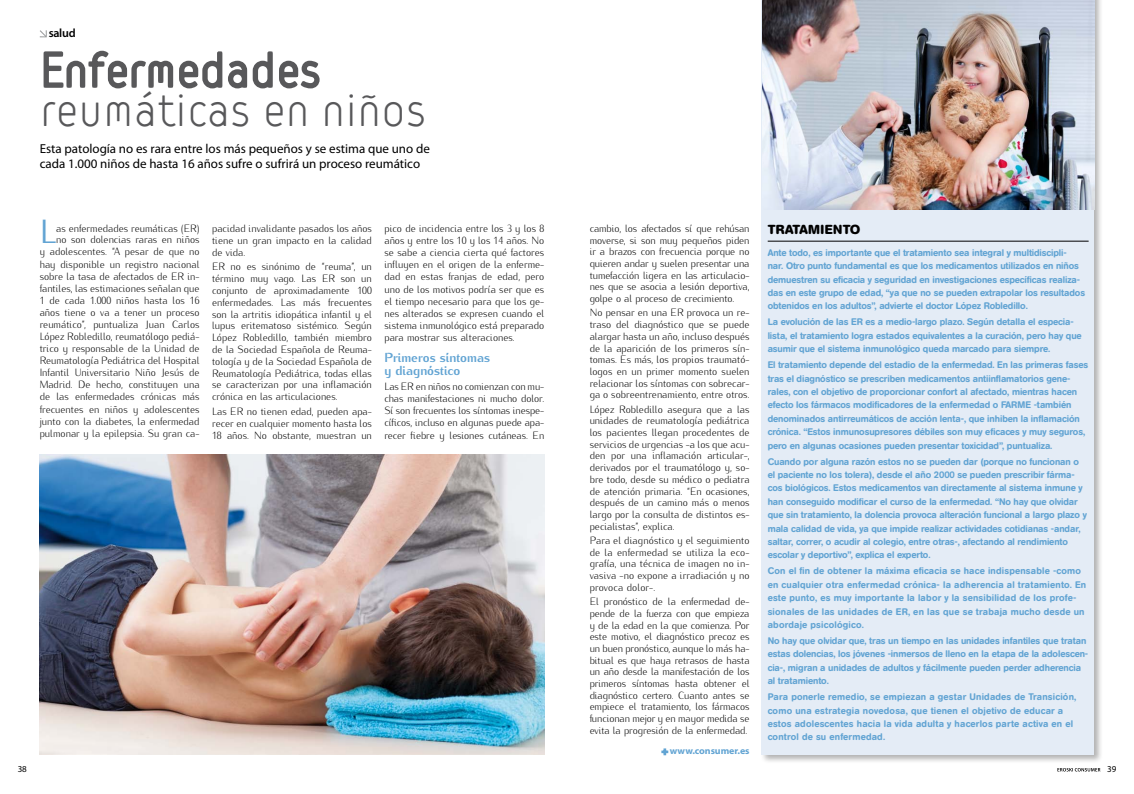
<style>
.page{position:relative;width:1134px;height:794px;background:#fff}
.page>*{position:absolute;margin:0;border:0;box-sizing:border-box;transform-origin:0 0}
.t1{font:46px "VSV Melon Light";letter-spacing:-.02em;color:#58585a}
.t2{font:33.3px "Kurier";color:#62a4d3;scale:.96 1}
.t3{font:13px/15px "Myriad Pro";color:#000}
.t4{font:800 13px/12.6px "Kurier";color:#62a4d3;scale:.96 1}
.t5{font:700 13px "AG Book Rounded";letter-spacing:.03em;color:#000}
.t6{font:600 12px "Myriad Pro";letter-spacing:-.02em;color:#000}
.t7{font:300 10.5px/11.7px "Kurier";color:#000;text-align:justify;scale:.96 1}
.t8{font:700 9.6px "Myriad Pro";letter-spacing:-.01em;color:#62a4d3;scale:1.04 1}
.t9{font:500 9.5px/13.4px "AG Book Rounded";letter-spacing:-.01em;color:#62a4d3}
.t10{font:500 9.5px/13.4px "AG Book Rounded";letter-spacing:.02em;color:#62a4d3}
.t11{font:9px "Myriad Pro";color:#000}
</style>
<div class="page">
<div style="left:760px;top:0;width:344px;height:764px;background:#000;opacity:.3"></div>
<div style="left:761px;top:0;width:333px;height:754px;background:#e4ecf6"></div>
<hr style="left:768px;top:241px;width:321px;height:1px;background:#000">
<img style="left:762px;top:0;width:332px;height:210px">
<svg style="left:40px;top:30px;width:7px;height:7px"></svg>
<svg style="left:43px;top:50px;width:277px;height:39px"></svg>
<svg style="left:661px;top:748px;width:8px;height:8px"></svg>
<img style="left:40px;top:454px;width:504px;height:300px">
<svg style="left:1057px;top:768px;width:43px;height:3px"></svg>
<p class="t6" style="left:49px;top:27px;width:29px">salud</p>
<h1 class="t1" style="left:40px;top:82px;width:389px">reumáticas en niños</h1>
<p class="t3" style="left:40px;top:141px;width:392px">Esta patología no es rara entre los más pequeños y se estima que uno de cada 1.000 niños de hasta 16 años sufre o sufrirá un proceso reumático</p>
<h2 class="t2" style="left:40px;top:206px;width:19px">L</h2>
<p class="t7" style="left:40px;top:221px;width:168px;line-height:12px;text-align:right">as enfermedades reumáticas (ER)<br>no son dolencias raras en niños<br>y adolescentes. “A pesar de que no hay disponible un registro nacional sobre la tasa de afectados de ER in&shy;fantiles, las estimaciones señalan que 1 de cada 1.000 niños hasta los 16 años tiene o va a tener un proceso reumático”, puntualiza Juan Carlos López Robledillo, reumatólogo pediá&shy;trico y responsable de la Unidad de Reumatología Pediátrica del Hospital Infantil Universitario Niño Jesús de Madrid. De hecho, constituyen una de las enfermedades crónicas más frecuentes en niños y adolescentes junto con la diabetes, la enfermedad pulmonar y la epilepsia. Su gran ca-</p>
<p class="t7" style="left:590px;top:221px;width:168px">cambio, los afectados sí que rehúsan moverse, si son muy pequeños piden ir a brazos con frecuencia porque no quieren andar y suelen presentar una tumefacción ligera en las articulacio&shy;nes que se asocia a lesión deportiva, golpe o al proceso de crecimiento.</p>
<p class="t7" style="left:212px;top:221px;width:168px">pacidad invalidante pasados los años tiene un gran impacto en la calidad de vida.</p>
<p class="t7" style="left:212px;top:260px;width:168px">ER no es sinónimo de “reuma”, un término muy vago. Las ER son un conjunto de aproximadamente 100 enfermedades. Las más frecuentes son la artritis idiopática infantil y el lupus eritematoso sistémico. Según López Robledillo, también miembro de la Sociedad Española de Reuma&shy;tología y de la Sociedad Española de Reumatología Pediátrica, todas ellas se caracterizan por una inflamación crónica en las articulaciones.</p>
<p class="t7" style="left:212px;top:404px;width:168px">Las ER no tienen edad, pueden apa&shy;recer en cualquier momento hasta los 18 años. No obstante, muestran un</p>
<p class="t7" style="left:384px;top:221px;width:168px;line-height:12.1px">pico de incidencia entre los 3 y los 8 años y entre los 10 y los 14 años. No se sabe a ciencia cierta qué factores influyen en el origen de la enferme&shy;dad en estas franjas de edad, pero uno de los motivos podría ser que es el tiempo necesario para que los ge&shy;nes alterados se expresen cuando el sistema inmunológico está preparado para mostrar sus alteraciones.</p>
<p class="t4" style="left:384px;top:351px;width:112px">Primeros síntomas y diagnóstico</p>
<p class="t7" style="left:384px;top:379px;width:168px;line-height:12.1px">Las ER en niños no comienzan con mu&shy;chas manifestaciones ni mucho dolor.<br>Sí son frecuentes los síntomas inespe&shy;cíficos, incluso en algunas puede apa&shy;recer fiebre y lesiones cutáneas. En</p>
<p class="t7" style="left:590px;top:306px;width:168px">No pensar en una ER provoca un re&shy;traso del diagnóstico que se puede alargar hasta un año, incluso después de la aparición de los primeros sín&shy;tomas. Es más, los propios traumató&shy;logos en un primer momento suelen relacionar los síntomas con sobrecar&shy;ga o sobreentrenamiento, entre otros.</p>
<p class="t7" style="left:590px;top:402px;width:168px">López Robledillo asegura que a las unidades de reumatología pediátrica los pacientes llegan procedentes de servicios de urgencias -a los que acu&shy;den por una inflamación articular-, derivados por el traumatólogo y, so&shy;bre todo, desde su médico o pediatra de atención primaria. “En ocasiones, después de un camino más o menos largo por la consulta de distintos es&shy;pecialistas”, explica.</p>
<p class="t7" style="left:590px;top:533px;width:168px">Para el diagnóstico y el seguimiento de la enfermedad se utiliza la eco&shy;grafía, una técnica de imagen no in&shy;vasiva -no expone a irradiación y no provoca dolor-.</p>
<p class="t7" style="left:590px;top:595px;width:168px">El pronóstico de la enfermedad de&shy;pende de la fuerza con que empieza y de la edad en la que comienza. Por este motivo, el diagnóstico precoz es un buen pronóstico, aunque lo más ha&shy;bitual es que haya retrasos de hasta un año desde la manifestación de los primeros síntomas hasta obtener el diagnóstico certero. Cuanto antes se empiece el tratamiento, los fármacos funcionan mejor y en mayor medida se evita la progresión de la enfermedad.</p>
<p class="t8" style="left:670px;top:745px;width:78px">www.consumer.es</p>
<p class="t5" style="left:768px;top:222px;width:94px">TRATAMIENTO</p>
<p class="t9" style="left:768px;top:246px;width:319px">Ante todo, es importante que el tratamiento sea integral y multidiscipli-<br>nar. Otro punto fundamental es que los medicamentos utilizados en niños demuestren su eficacia y seguridad en investigaciones específicas realiza&shy;das en este grupo de edad, “ya que no se pueden extrapolar los resultados obtenidos en los adultos”, advierte el doctor López Robledillo.</p>
<p class="t9" style="left:768px;top:315px;width:315px">La evolución de las ER es a medio-largo plazo. Según detalla el especia&shy;lista, el tratamiento logra estados equivalentes a la curación, pero hay que asumir que el sistema inmunológico queda marcado para siempre.</p>
<p class="t9" style="left:768px;top:358px;width:322px">El tratamiento depende del estadio de la enfermedad. En las primeras fases tras el diagnóstico se prescriben medicamentos antiinflamatorios gene&shy;rales, con el objetivo de proporcionar confort al afectado, mientras hacen efecto los fármacos modificadores de la enfermedad o FARME -también denominados antirreumáticos de acción lenta-, que inhiben la inflamación crónica. “Estos inmunosupresores débiles son muy eficaces y muy seguros, pero en algunas ocasiones pueden presentar toxicidad”, puntualiza.</p>
<p class="t9" style="left:768px;top:455px;width:321px">Cuando por alguna razón estos no se pueden dar (porque no funcionan o el paciente no los tolera), desde el año 2000 se pueden prescribir fárma&shy;cos biológicos. Estos medicamentos van directamente al sistema inmune y han conseguido modificar el curso de la enfermedad. “No hay que olvidar que sin tratamiento, la dolencia provoca alteración funcional a largo plazo y mala calidad de vida, ya que impide realizar actividades cotidianas -andar, saltar, correr, o acudir al colegio, entre otras-, afectando al rendimiento escolar y deportivo”, explica el experto.</p>
<p class="t10" style="left:768px;top:564px;width:320px">Con el fin de obtener la máxima eficacia se hace indispensable -como en cualquier otra enfermedad crónica- la adherencia al tratamiento. En este punto, es muy importante la labor y la sensibilidad de los profe&shy;sionales de las unidades de ER, en las que se trabaja mucho desde un abordaje psicológico.</p>
<p class="t9" style="left:768px;top:634px;width:322px">No hay que olvidar que, tras un tiempo en las unidades infantiles que tratan estas dolencias, los jóvenes -inmersos de lleno en la etapa de la adolescen&shy;cia-, migran a unidades de adultos y fácilmente pueden perder adherencia al tratamiento.</p>
<p class="t10" style="left:768px;top:690px;width:310px">Para ponerle remedio, se empiezan a gestar Unidades de Transición, como una estrategia novedosa, que tienen el objetivo de educar a estos adolescentes hacia la vida adulta y hacerlos parte activa en el control de su enfermedad.</p>
<p class="t11" style="left:18px;top:763px;width:11px">38</p>
<p class="t11" style="left:1107px;top:763px;width:11px">39</p>
</div>
